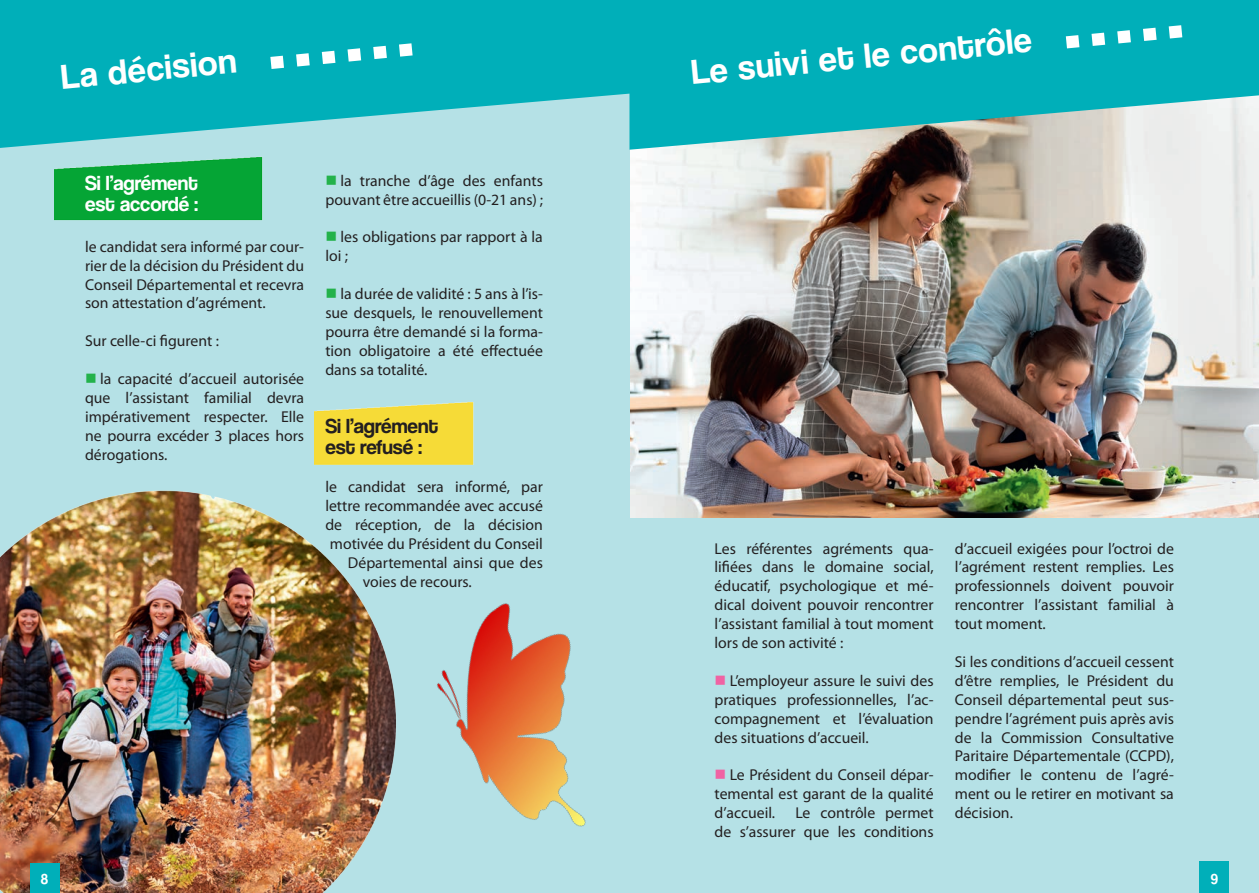
<style>
.page{position:relative;width:1259px;height:893px;background:#b5e1e6}
.page>*{position:absolute;margin:0;border:0;box-sizing:border-box;transform-origin:0 0}
.t1{font:90px "Coolvetica Rg";color:#fff}
.t2{font:36px "Coolvetica Rg";color:#fff}
.t3{font:21px "Coolvetica Rg";color:#fff}
.t4{font:21px "Coolvetica Rg";color:#231f20}
.t5{font:15.75px/18.9px "Myriad Pro";color:#231f20;text-align:justify}
.t6{font:15px "Coolvetica Rg";color:#fff}
.s1{color:#23b24b}
.s2{color:#f063a3}
</style>
<div class="page">
<svg style="left:0;top:0;width:629px;height:148px;fill:#00afb9"></svg>
<div style="left:1199px;top:862px;width:30px;height:31px;background:#00afb9"></div>
<img style="left:54px;top:146px;width:219px;height:75px">
<img style="left:315px;top:402px;width:159px;height:63px">
<img style="left:0;top:490px;width:390px;height:403px">
<img style="left:390px;top:603px;width:196px;height:224px">
<img style="left:630px;top:150px;width:629px;height:368px">
<svg style="left:629px;top:0;width:630px;height:150px;background:#26b4bb"></svg>
<div style="left:30px;top:863px;width:30px;height:30px;background:#00afb9"></div>
<p class="t2" style="left:59px;top:57px;width:177px;rotate:-6deg">La décision</p>
<p class="t1" style="left:262px;top:-14px;width:147px;rotate:-5deg">......</p>
<p class="t3" style="left:85px;top:170px;width:114px">Si l’agrément</p>
<p class="t3" style="left:85px;top:192px;width:114px">est accordé :</p>
<p class="t5" style="left:85px;top:237px;width:221px">le candidat sera informé par cour&shy;rier de la décision du Président du Conseil Départemental et recevra son attestation d’agrément.</p>
<p class="t5" style="left:85px;top:331px;width:135px">Sur celle-ci figurent :</p>
<p class="t5" style="left:85px;top:369px;width:221px"><span class="s1">■</span> la capacité d’accueil autorisée que l’assistant familial devra impérativement respecter. Elle ne pourra excéder 3 places hors dérogations.</p>
<p class="t5" style="left:325px;top:171px;width:219px"><span class="s1">■</span> la tranche d’âge des enfants pouvant être accueillis (0-21 ans) ;</p>
<p class="t5" style="left:325px;top:227px;width:219px"><span class="s1">■</span> les obligations par rapport à la loi ;</p>
<p class="t5" style="left:325px;top:284px;width:219px"><span class="s1">■</span> la durée de validité : 5 ans à l’is&shy;sue desquels, le renouvellement pourra être demandé si la forma&shy;tion obligatoire a été effectuée dans sa totalité.</p>
<p class="t4" style="left:325px;top:414px;width:114px">Si l’agrément</p>
<p class="t4" style="left:325px;top:435px;width:98px">est refusé :</p>
<p class="t5" style="left:325px;top:477px;width:219px">le candidat sera informé, par</p>
<p class="t5" style="left:325px;top:496px;width:219px">lettre recommandée avec accusé</p>
<p class="t5" style="left:325px;top:515px;width:219px">de réception, de la décision</p>
<p class="t5" style="left:330px;top:534px;width:215px">motivée du Président du Conseil</p>
<p class="t5" style="left:348px;top:553px;width:197px">Départemental ainsi que des</p>
<p class="t5" style="left:363px;top:572px;width:110px">voies de recours.</p>
<p class="t6" style="left:41px;top:870px;width:9px">8</p>
<p class="t2" style="left:689px;top:53px;width:343px;rotate:-6deg">Le suivi et le contrôle</p>
<p class="t1" style="left:1057px;top:-34px;width:122px;rotate:-5deg">.....</p>
<p class="t5" style="left:714px;top:539px;width:220px">Les référentes agréments qua&shy;lifiées dans le domaine social, éducatif, psychologique et mé&shy;dical doivent pouvoir rencontrer l’assistant familial à tout moment lors de son activité :</p>
<p class="t5" style="left:714px;top:671px;width:221px"><span class="s2">■</span> L’employeur assure le suivi des pratiques professionnelles, l’ac&shy;compagnement et l’évaluation des situations d’accueil.</p>
<p class="t5" style="left:714px;top:765px;width:220px"><span class="s2">■</span> Le Président du Conseil dépar&shy;temental est garant de la qualité d’accueil.</p>
<p class="t5" style="left:714px;top:803px;width:220px;text-align:right">Le contrôle permet<br>de s’assurer que les conditions</p>
<p class="t5" style="left:955px;top:539px;width:220px">d’accueil exigées pour l’octroi de l’agrément restent remplies. Les professionnels doivent pouvoir rencontrer l’assistant familial à tout moment.</p>
<p class="t5" style="left:955px;top:652px;width:221px">Si les conditions d’accueil cessent d’être remplies, le Président du Conseil départemental peut sus&shy;pendre l’agrément puis après avis de la Commission Consultative Paritaire Départementale (CCPD), modifier le contenu de l’agré&shy;ment ou le retirer en motivant sa décision.</p>
<p class="t6" style="left:1210px;top:870px;width:9px">9</p>
</div>
